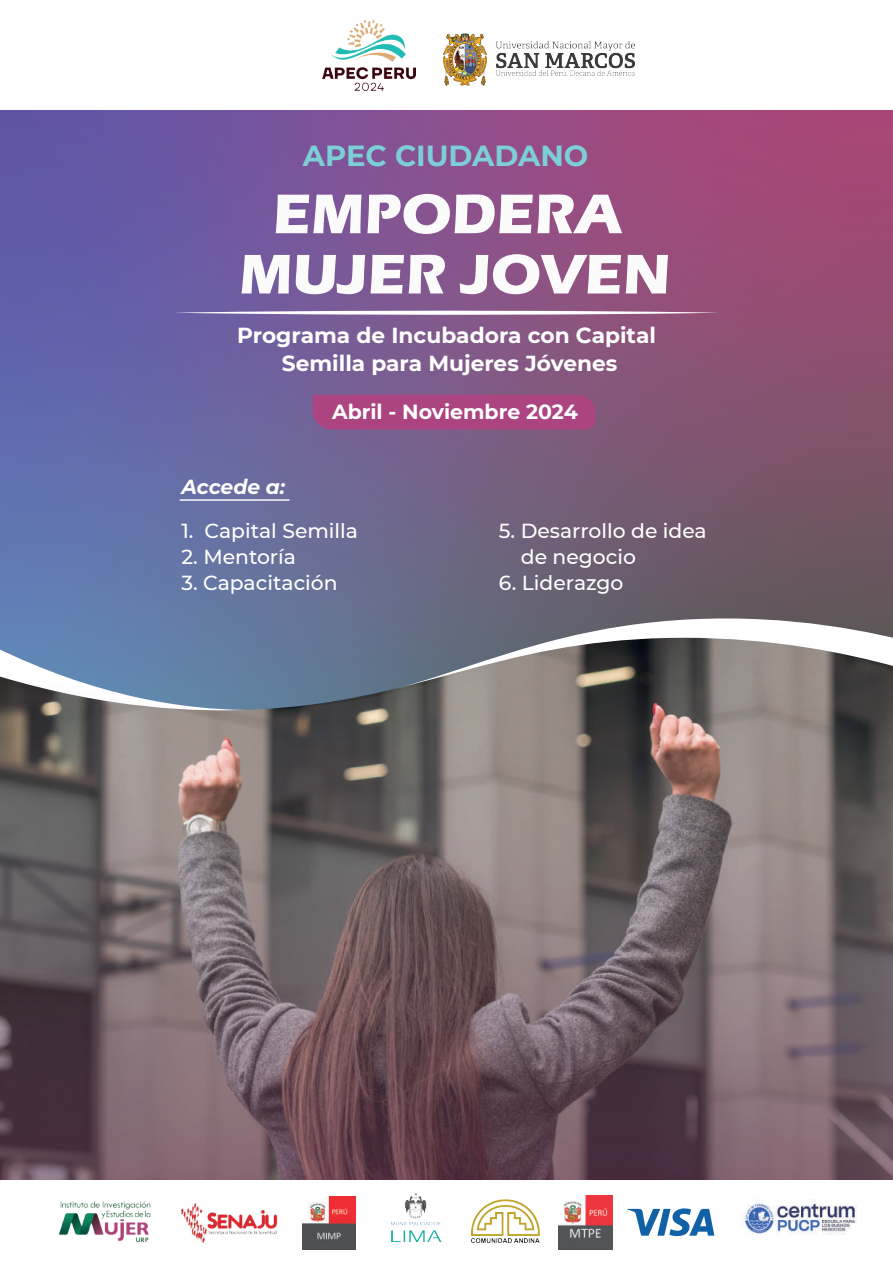
<style>
.page{position:relative;width:893px;height:1263px;background:#fff}
.page>*{position:absolute;margin:0;border:0;box-sizing:border-box;transform-origin:0 0}
.t1{font:700 57.9px/60.3px "Eras ITC";color:#fbfbfc;text-align:center}
.t2{font:700 28.95px "Montserrat";color:#7ccfd6}
.t3{font:700 21.75px/27.6px "Montserrat";color:#fff;text-align:center}
.t4{font:700 20.4px "Montserrat";color:#fff}
.t5{font:500 20.25px/25.8px "Montserrat";color:#fff}
.t6{font:italic 700 20.25px "Montserrat";letter-spacing:-.005em;color:#fff}
</style>
<div class="page">
<svg style="left:0;top:110px;width:893px;height:504px;background:#795a8a"></svg>
<svg style="left:0;top:614px;width:893px;height:24px"></svg>
<img style="left:0;top:712px;width:893px;height:468px">
<svg style="left:0;top:638px;width:893px;height:74px;background:#737b86"></svg>
<img style="left:322px;top:21px;width:94px;height:69px">
<svg style="left:174px;top:311px;width:546px;height:4px"></svg>
<div style="left:313px;top:395px;width:282px;height:34px;background:#ac4481"></div>
<hr style="left:180px;top:499px;width:109px;height:2px;background:#fff">
<img style="left:59px;top:1201px;width:92px;height:42px">
<img style="left:391px;top:1193px;width:51px;height:49px">
<img style="left:181px;top:1202px;width:97px;height:41px">
<img style="left:302px;top:1196px;width:53px;height:53px">
<img style="left:471px;top:1199px;width:69px;height:44px">
<img style="left:559px;top:1196px;width:53px;height:53px">
<svg style="left:627px;top:1208px;width:87px;height:28px"></svg>
<img style="left:442px;top:33px;width:193px;height:53px">
<img style="left:743px;top:1200px;width:114px;height:35px">
<h2 class="t2" style="left:303px;top:135px;width:287px">APEC CIUDADANO</h2>
<h1 class="t1" style="left:239px;top:184px;width:433px">EMPODERA<br>MUJER JOVEN</h1>
<p class="t3" style="left:237px;top:320px;width:420px">Programa de Incubadora con Capital<br>Semilla para Mujeres Jóvenes</p>
<p class="t6" style="left:181px;top:472px;width:105px">Accede a:</p>
<p class="t4" style="left:332px;top:397px;width:247px">Abril - Noviembre 2024</p>
<p class="t5" style="left:181px;top:517px;width:178px">1. Capital Semilla</p>
<p class="t5" style="left:181px;top:543px;width:116px">2. Mentoría</p>
<p class="t5" style="left:181px;top:569px;width:158px">3. Capacitación</p>
<p class="t5" style="left:521px;top:517px;width:187px;text-indent:-22px">5. Desarrollo de idea de negocio</p>
<p class="t5" style="left:499px;top:569px;width:126px">6. Liderazgo</p>
</div>
